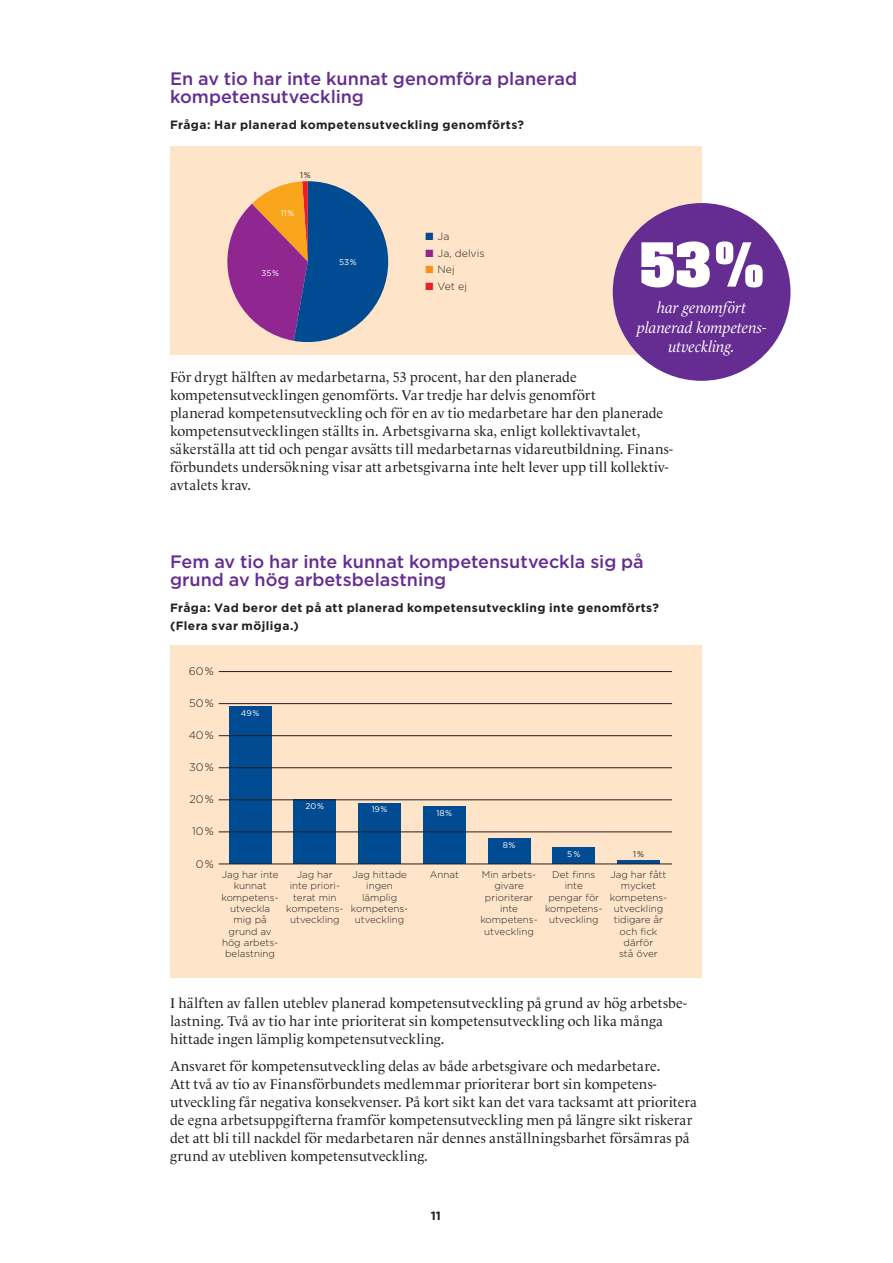
<style>
.page{position:relative;width:893px;height:1263px;background:#fff}
.page>*{position:absolute;margin:0;border:0;box-sizing:border-box;transform-origin:0 0}
.t1{font:700 51.75px "Aachen";color:#fff}
.t2{font:500 18px/18px "Gotham";color:#652d91}
.t3{font:italic 15.75px/19.5px "Le Monde Livre";letter-spacing:-.005em;color:#fff;text-align:center}
.t4{font:14.25px/18px "Le Monde Livre";letter-spacing:.005em;color:#231f20}
.t5{font:700 12px/18px "Gotham";letter-spacing:.035em;color:#231f20}
.t6{font:300 10.95px "Gotham";color:#231f20}
.t7{font:300 10.5px "Gotham";color:#231f20}
.t8{font:300 9.75px/11.2px "Gotham";color:#231f20;text-align:center}
.t9{font:8.25px "Gotham";color:#fff}
.t10{font:8.25px "Gotham";color:#231f20}
.s1{color:#014b92}
.s2{color:#90268f}
.s3{color:#f7931d}
.s4{color:#ee1d23}
</style>
<div class="page">
<div style="left:170px;top:146px;width:532px;height:209px;background:#fee5ca"></div>
<svg style="left:227px;top:181px;width:161px;height:161px"></svg>
<div style="left:170px;top:645px;width:532px;height:333px;background:#fee5ca"></div>
<div style="left:293px;top:799px;width:43px;height:64px;background:#014b92"></div>
<div style="left:229px;top:706px;width:43px;height:157px;background:#014b92"></div>
<hr style="left:617px;top:860px;width:43px;height:3px;background:#014b92">
<div style="left:552px;top:847px;width:43px;height:16px;background:#014b92"></div>
<div style="left:488px;top:838px;width:42px;height:25px;background:#014b92"></div>
<div style="left:358px;top:803px;width:43px;height:60px;background:#014b92"></div>
<div style="left:423px;top:806px;width:43px;height:57px;background:#014b92"></div>
<hr style="left:219px;top:863px;width:453px;height:1px;background:#231f20">
<hr style="left:219px;top:671px;width:453px;height:1px;background:#231f20">
<hr style="left:219px;top:735px;width:453px;height:1px;background:#231f20">
<hr style="left:219px;top:703px;width:453px;height:1px;background:#231f20">
<hr style="left:219px;top:767px;width:453px;height:1px;background:#231f20">
<hr style="left:219px;top:799px;width:453px;height:1px;background:#231f20">
<hr style="left:219px;top:831px;width:453px;height:1px;background:#231f20">
<div style="left:613px;top:203px;width:177px;height:178px;background:#652d91;border-radius:50%"></div>
<p class="t2" style="left:170px;top:70px;width:409px">En av tio har inte kunnat genomföra planerad kompetensutveckling</p>
<p class="t5" style="left:170px;top:115px;width:355px">Fråga: Har planerad kompetensutveckling genomförts?</p>
<p class="t10" style="left:300px;top:171px;width:12px">1%</p>
<p class="t9" style="left:281px;top:208px;width:15px">11%</p>
<p class="t9" style="left:262px;top:269px;width:19px">35%</p>
<p class="t9" style="left:339px;top:258px;width:19px">53%</p>
<p class="t7" style="left:426px;top:231px;width:25px"><span class="s1">■</span> Ja</p>
<p class="t7" style="left:426px;top:247px;width:60px"><span class="s2">■</span> Ja, delvis</p>
<p class="t7" style="left:426px;top:264px;width:30px"><span class="s3">■</span> Nej</p>
<p class="t7" style="left:426px;top:280px;width:43px"><span class="s4">■</span> Vet ej</p>
<h1 class="t1" style="left:640px;top:227px;width:124px">53%</h1>
<p class="t3" style="left:637px;top:298px;width:131px">har genomfört planerad kompetens&shy;utveckling.</p>
<p class="t4" style="left:170px;top:368px;width:504px">För drygt hälften av medarbetarna, 53 procent, har den planerade kompetensutvecklingen genomförts. Var tredje har delvis genomfört<br>planerad kompetensutveckling och för en av tio medarbetare har den planerade kompetensutvecklingen ställts in. Arbetsgivarna ska, enligt kollektivavtalet, säkerställa att tid och pengar avsätts till medarbetarnas vidareutbildning. Finans&shy;förbundets undersökning visar att arbetsgivarna inte helt lever upp till kollektiv&shy;avtalets krav.</p>
<p class="t2" style="left:170px;top:553px;width:475px">Fem av tio har inte kunnat kompetensutveckla sig på grund av hög arbetsbelastning</p>
<p class="t5" style="left:170px;top:598px;width:490px">Fråga: Vad beror det på att planerad kompetensutveckling inte genomförts? (Flera svar möjliga.)</p>
<p class="t6" style="left:189px;top:665px;width:27px">60%</p>
<p class="t6" style="left:189px;top:697px;width:26px">50%</p>
<p class="t6" style="left:189px;top:729px;width:27px">40%</p>
<p class="t6" style="left:189px;top:761px;width:26px">30%</p>
<p class="t6" style="left:189px;top:793px;width:26px">20%</p>
<p class="t6" style="left:192px;top:826px;width:23px">10%</p>
<p class="t9" style="left:241px;top:709px;width:20px">49%</p>
<p class="t9" style="left:306px;top:802px;width:20px">20%</p>
<p class="t9" style="left:372px;top:805px;width:17px">19%</p>
<p class="t6" style="left:196px;top:858px;width:19px">0%</p>
<p class="t8" style="left:221px;top:869px;width:59px">Jag har inte kunnat kompetens&shy;utveckla mig på grund av hög arbets&shy;belastning</p>
<p class="t8" style="left:286px;top:869px;width:59px">Jag har<br>inte priori&shy;terat min kompetens&shy;utveckling</p>
<p class="t8" style="left:351px;top:869px;width:59px">Jag hittade ingen lämplig kompetens&shy;utveckling</p>
<p class="t9" style="left:436px;top:808px;width:17px">18%</p>
<p class="t8" style="left:430px;top:869px;width:31px">Annat</p>
<p class="t9" style="left:503px;top:840px;width:14px">8%</p>
<p class="t8" style="left:480px;top:869px;width:59px">Min arbets&shy;givare prioriterar inte kompetens&shy;utveckling</p>
<p class="t9" style="left:567px;top:850px;width:15px">5%</p>
<p class="t8" style="left:545px;top:869px;width:59px">Det finns inte<br>pengar för kompetens&shy;utveckling</p>
<p class="t10" style="left:633px;top:849px;width:12px">1%</p>
<p class="t8" style="left:610px;top:869px;width:59px">Jag har fått mycket kompetens&shy;utveckling tidigare år och fick därför<br>stå över</p>
<p class="t4" style="left:170px;top:994px;width:518px">I hälften av fallen uteblev planerad kompetensutveckling på grund av hög arbetsbe&shy;lastning. Två av tio har inte prioriterat sin kompetensutveckling och lika många hittade ingen lämplig kompetensutveckling.</p>
<p class="t4" style="left:170px;top:1057px;width:528px">Ansvaret för kompetensutveckling delas av både arbetsgivare och medarbetare.<br>Att två av tio av Finansförbundets medlemmar prioriterar bort sin kompetens&shy;utveckling får negativa konsekvenser. På kort sikt kan det vara tacksamt att prioritera de egna arbetsuppgifterna framför kompetensutveckling men på längre sikt riskerar det att bli till nackdel för medarbetaren när dennes anställningsbarhet försämras på grund av utebliven kompetensutveckling.</p>
<p class="t5" style="left:431px;top:1206px;width:12px">11</p>
</div>
